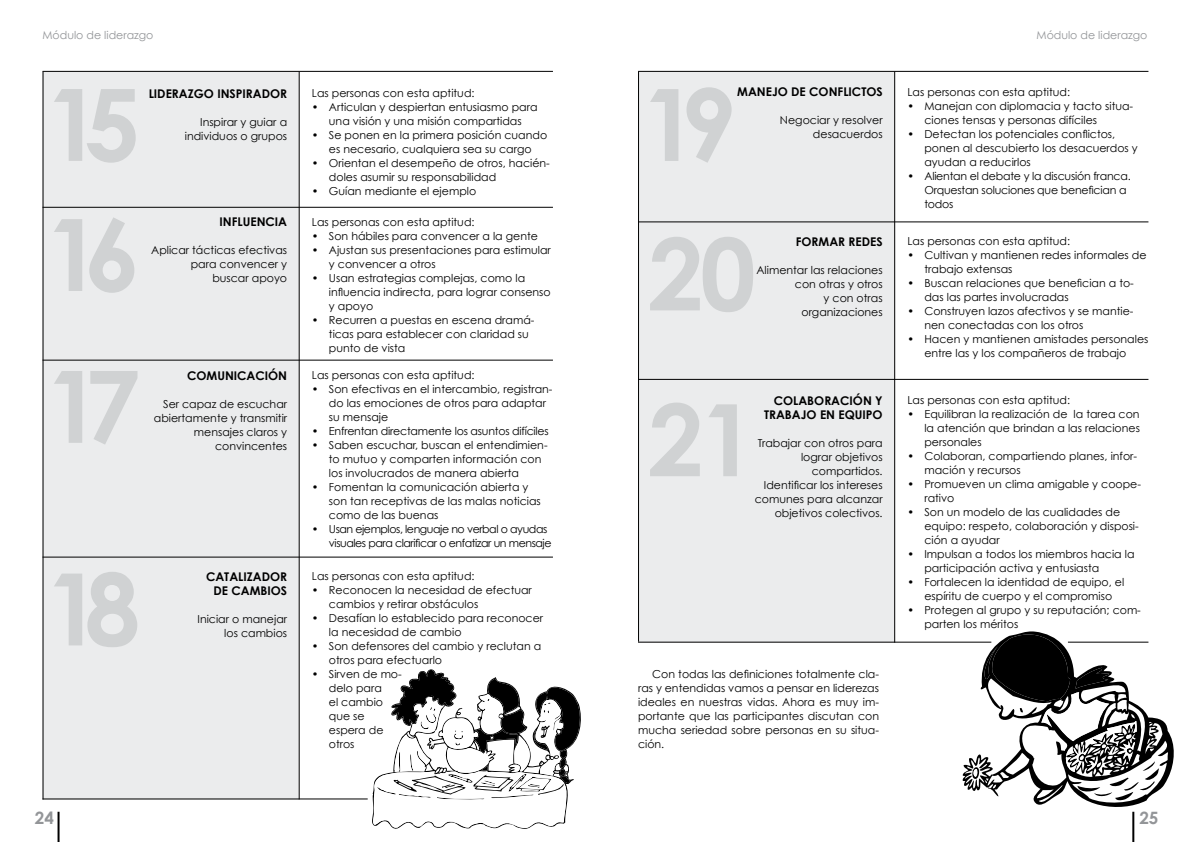
<style>
.page{position:relative;width:1191px;height:842px;background:#fff}
.page>*{position:absolute;margin:0;border:0;box-sizing:border-box;transform-origin:0 0}
.t1{font:700 17px "Century Gothic";color:#939598}
.t2{font:700 12px/14px "Century Gothic";color:#000;text-align:right}
.t3{font:11px/14px "Century Gothic";color:#000}
.t4{font:11px/14px "Century Gothic";letter-spacing:-.02em;color:#000}
.t5{font:11px/14px "Century Gothic";letter-spacing:-.04em;color:#000}
.t6{font:11px "Century Gothic";color:#939598}
</style>
<div class="page">
<hr style="left:58px;top:812px;width:2px;height:30px;background:#000">
<hr style="left:1132px;top:812px;width:2px;height:30px;background:#000">
<svg style="left:962px;top:631px;width:212px;height:176px"></svg>
<div style="left:43px;top:71px;width:256px;height:728px;background:#ebeced"></div>
<div style="left:638px;top:71px;width:256px;height:572px;background:#ebeced"></div>
<svg style="left:372px;top:669px;width:209px;height:160px"></svg>
<svg style="left:54px;top:89px;width:82px;height:74px"></svg>
<svg style="left:54px;top:217px;width:80px;height:76px"></svg>
<svg style="left:54px;top:371px;width:83px;height:73px"></svg>
<svg style="left:54px;top:572px;width:83px;height:75px"></svg>
<svg style="left:650px;top:87px;width:81px;height:76px"></svg>
<hr style="left:43px;top:71px;width:510px;height:1px;background:#000">
<hr style="left:638px;top:71px;width:510px;height:1px;background:#000">
<hr style="left:43px;top:207px;width:510px;height:1px;background:#000">
<hr style="left:638px;top:221px;width:510px;height:1px;background:#000">
<hr style="left:638px;top:379px;width:510px;height:1px;background:#000">
<hr style="left:638px;top:642px;width:353px;height:1px;background:#000">
<hr style="left:1068px;top:642px;width:80px;height:1px;background:#000">
<hr style="left:43px;top:360px;width:510px;height:1px;background:#000">
<hr style="left:43px;top:557px;width:510px;height:1px;background:#000">
<hr style="left:43px;top:798px;width:325px;height:1px;background:#000">
<hr style="left:299px;top:72px;width:1px;height:727px;background:#000">
<hr style="left:894px;top:72px;width:1px;height:571px;background:#000">
<hr style="left:43px;top:72px;width:1px;height:727px;background:#000">
<hr style="left:638px;top:72px;width:1px;height:570px;background:#000">
<svg style="left:650px;top:237px;width:103px;height:75px"></svg>
<svg style="left:650px;top:403px;width:87px;height:73px"></svg>
<p class="t6" style="left:43px;top:28px;width:112px">Módulo de liderazgo</p>
<p class="t2" style="left:149px;top:86px;width:33px">LIDERAZGO</p>
<p class="t2" style="left:217px;top:86px;width:38px">INSPIRADOR</p>
<p class="t3" style="left:185px;top:115px;width:104px;text-align:right">Inspirar y guiar a individuos o grupos</p>
<p class="t2" style="left:219px;top:215px;width:69px">INFLUENCIA</p>
<p class="t3" style="left:151px;top:243px;width:137px;text-align:right">Aplicar tácticas efectivas para convencer y<br>buscar apoyo</p>
<p class="t2" style="left:187px;top:368px;width:102px">COMUNICACIÓN</p>
<p class="t3" style="left:154px;top:397px;width:135px;text-align:right">Ser capaz de escuchar abiertamente y transmitir mensajes claros y convincentes</p>
<h1 class="t1" style="left:35px;top:807px;width:21px">24</h1>
<p class="t2" style="left:213px;top:569px;width:75px;text-align:left;text-indent:-7px">CATALIZADOR<br>DE CAMBIOS</p>
<p class="t3" style="left:197px;top:612px;width:91px;text-align:right">Iniciar o manejar los cambios</p>
<p class="t3" style="left:312px;top:86px;width:164px">Las personas con esta aptitud:</p>
<p class="t3" style="left:312px;top:100px;width:227px;text-align:center">• Articulan y despiertan entusiasmo para una visión y una misión compartidas</p>
<p class="t3" style="left:312px;top:128px;width:237px;text-align:center">• Se ponen en la primera posición cuando es necesario, cualquiera sea su cargo</p>
<p class="t3" style="left:329px;top:156px;width:222px;text-indent:-17px">• Orientan el desempeño de otros, hacién&shy;doles asumir su responsabilidad</p>
<p class="t3" style="left:312px;top:184px;width:166px">• Guían mediante el ejemplo</p>
<p class="t3" style="left:312px;top:214px;width:164px">Las personas con esta aptitud:</p>
<p class="t3" style="left:312px;top:228px;width:227px">• Son hábiles para convencer a la gente</p>
<p class="t3" style="left:329px;top:242px;width:223px;text-indent:-17px">• Ajustan sus presentaciones para estimular y convencer a otros</p>
<p class="t3" style="left:329px;top:270px;width:223px;text-indent:-17px">• Usan estrategias complejas, como la influencia indirecta, para lograr consenso y apoyo</p>
<p class="t3" style="left:329px;top:313px;width:207px;text-indent:-17px">• Recurren a puestas en escena dramá&shy;ticas para establecer con claridad su punto de vista</p>
<p class="t3" style="left:312px;top:368px;width:164px">Las personas con esta aptitud:</p>
<p class="t3" style="left:329px;top:382px;width:225px;text-indent:-17px">• Son efectivas en el intercambio, registran&shy;do las emociones de otros para adaptar su mensaje</p>
<p class="t4" style="left:312px;top:424px;width:238px">• Enfrentan directamente los asuntos difíciles</p>
<p class="t3" style="left:329px;top:438px;width:220px;text-indent:-17px">• Saben escuchar, buscan el entendimien&shy;to mutuo y comparten información con los involucrados de manera abierta</p>
<p class="t3" style="left:329px;top:480px;width:213px;text-indent:-17px">• Fomentan la comunicación abierta y son tan receptivas de las malas noticias como de las buenas</p>
<p class="t5" style="left:329px;top:522px;width:224px;text-indent:-17px">• Usan ejemplos, lenguaje no verbal o ayudas visuales para clarificar o enfatizar un mensaje</p>
<p class="t3" style="left:312px;top:569px;width:164px">Las personas con esta aptitud:</p>
<p class="t3" style="left:329px;top:583px;width:204px;text-indent:-17px">• Reconocen la necesidad de efectuar cambios y retirar obstáculos</p>
<p class="t3" style="left:329px;top:611px;width:216px;text-indent:-17px">• Desafían lo establecido para reconocer la necesidad de cambio</p>
<p class="t3" style="left:329px;top:639px;width:214px;text-indent:-17px">• Son defensores del cambio y reclutan a otros para efectuarlo</p>
<p class="t3" style="left:329px;top:667px;width:74px;text-indent:-17px">• Sirven de mo&shy;delo para<br>el cambio que se espera de otros</p>
<p class="t2" style="left:737px;top:85px;width:147px">MANEJO DE CONFLICTOS</p>
<p class="t3" style="left:780px;top:113px;width:104px;text-align:right">Negociar y resolver desacuerdos</p>
<p class="t2" style="left:795px;top:234px;width:9px">FOR</p>
<p class="t2" style="left:818px;top:234px;width:66px">MAR REDES</p>
<p class="t3" style="left:756px;top:263px;width:128px;text-align:right">Alimentar las relaciones con otras y otros<br>y con otras organizaciones</p>
<p class="t2" style="left:764px;top:393px;width:119px">CIÓN Y<br>TRABAJO EN EQUIPO</p>
<p class="t3" style="left:754px;top:435px;width:129px;text-align:right">Trabajar con otros para lograr objetivos compartidos.<br>Identificar los intereses comunes para alcanzar objetivos colectivos.</p>
<p class="t2" style="left:773px;top:393px;width:50px">COLABORA</p>
<p class="t3" style="left:638px;top:667px;width:242px;text-align:justify;text-indent:14px">Con todas las definiciones totalmente cla&shy;ras y entendidas vamos a pensar en liderezas ideales en nuestras vidas. Ahora es muy im&shy;portante que las participantes discutan con mucha seriedad sobre personas en su situa&shy;ción.</p>
<p class="t6" style="left:1036px;top:28px;width:112px">Módulo de liderazgo</p>
<p class="t3" style="left:907px;top:84px;width:164px">Las personas con esta aptitud:</p>
<p class="t3" style="left:924px;top:98px;width:210px;text-indent:-17px">• Manejan con diplomacia y tacto situa&shy;ciones tensas y personas difíciles</p>
<p class="t3" style="left:924px;top:126px;width:215px;text-indent:-17px">• Detectan los potenciales conflictos, ponen al descubierto los desacuerdos y ayudan a reducirlos</p>
<p class="t4" style="left:924px;top:168px;width:208px;text-indent:-17px">• Alientan el debate y la discusión franca.<br>Orquestan soluciones que benefician a todos</p>
<p class="t3" style="left:907px;top:234px;width:164px">Las personas con esta aptitud:</p>
<p class="t3" style="left:924px;top:248px;width:224px;text-indent:-17px">• Cultivan y mantienen redes informales de trabajo extensas</p>
<p class="t3" style="left:924px;top:276px;width:211px;text-indent:-17px">• Buscan relaciones que benefician a to&shy;das las partes involucradas</p>
<p class="t3" style="left:924px;top:304px;width:211px;text-indent:-17px">• Construyen lazos afectivos y se mantie&shy;nen conectadas con los otros</p>
<p class="t3" style="left:907px;top:332px;width:242px;text-align:center">• Hacen y mantienen amistades personales entre las y los compañeros de trabajo</p>
<p class="t3" style="left:907px;top:393px;width:164px">Las personas con esta aptitud:</p>
<p class="t3" style="left:924px;top:407px;width:217px;text-align:justify;text-indent:-17px">• Equilibran la realización de la tarea con la atención que brindan a las relaciones personales</p>
<p class="t3" style="left:924px;top:449px;width:214px;text-indent:-17px">• Colaboran, compartiendo planes, infor&shy;mación y recursos</p>
<p class="t3" style="left:924px;top:477px;width:218px;text-indent:-17px">• Promueven un clima amigable y coope&shy;rativo</p>
<p class="t3" style="left:924px;top:505px;width:216px;text-indent:-17px">• Son un modelo de las cualidades de equipo: respeto, colaboración y disposi&shy;ción a ayudar</p>
<p class="t3" style="left:924px;top:547px;width:212px;text-indent:-17px">• Impulsan a todos los miembros hacia la participación activa y entusiasta</p>
<p class="t3" style="left:907px;top:575px;width:218px;text-align:center">• Fortalecen la identidad de equipo, el espíritu de cuerpo y el compromiso</p>
<p class="t3" style="left:924px;top:603px;width:218px;text-indent:-17px">• Protegen al grupo y su reputación; com&shy;parten los méritos</p>
<h1 class="t1" style="left:1139px;top:807px;width:21px">25</h1>
</div>
